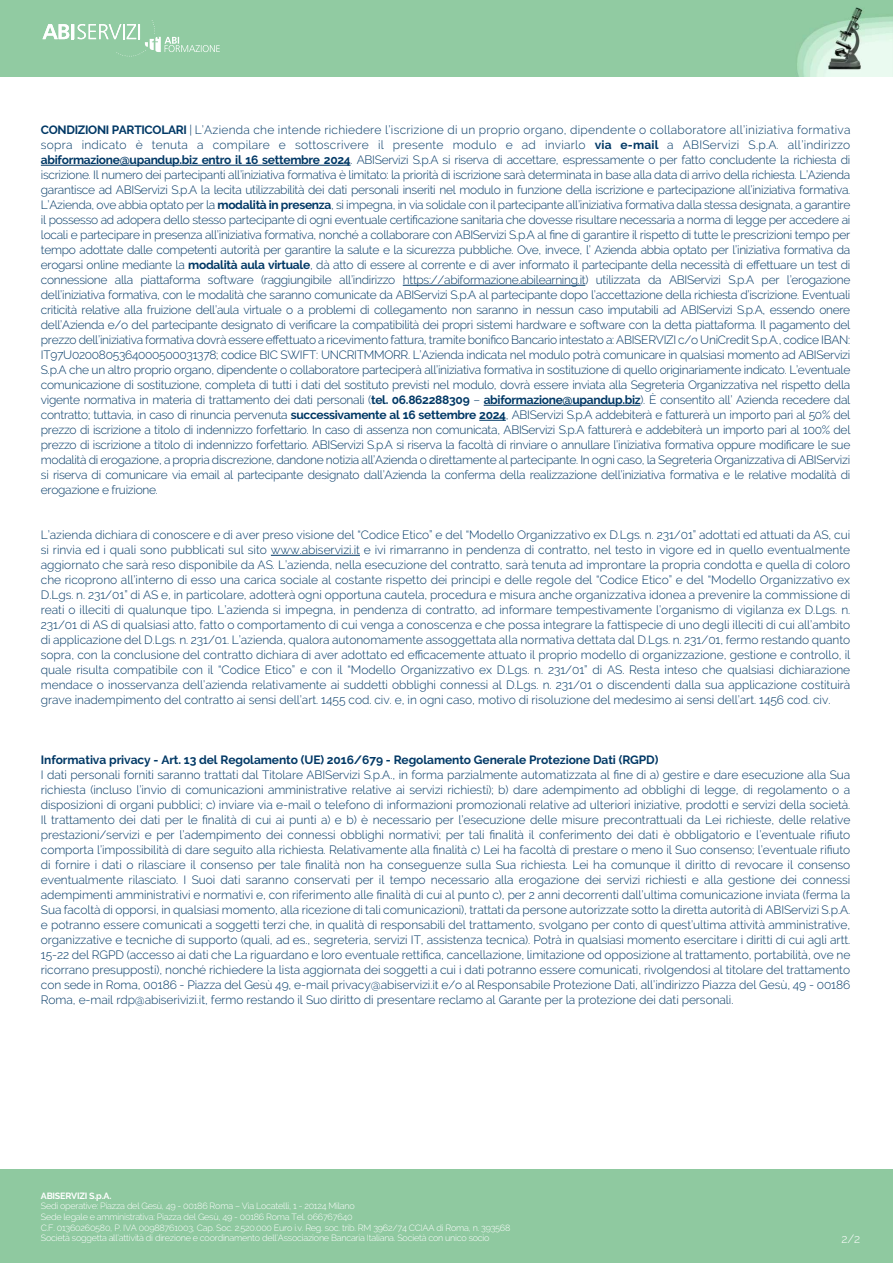
<style>
.page{position:relative;width:893px;height:1263px;background:#fff}
.page>*{position:absolute;margin:0;border:0;box-sizing:border-box;transform-origin:0 0}
.t1{font:300 12px/15px "Raleway";letter-spacing:-.005em;color:#003865;text-align:justify}
.t2{font:700 12px "Raleway";letter-spacing:-.005em;color:#003865}
.t3{font:300 12px "Raleway";color:#fff}
.t4{font:300 9px/10.6px "Raleway";letter-spacing:-.025em;color:#fff}
.t5{font:700 9px "Raleway";letter-spacing:-.025em;color:#fff}
.s1{font-weight:700}
</style>
<div class="page">
<img style="left:0;top:0;width:892px;height:77px">
<svg style="left:43px;top:20px;width:177px;height:37px;background:#a0d2af"></svg>
<hr style="left:41px;top:165px;width:310px;height:1px;background:#003865">
<hr style="left:403px;top:285px;width:182px;height:1px;background:#003865">
<hr style="left:484px;top:405px;width:156px;height:1px;background:#003865">
<svg style="left:479px;top:420px;width:27px;height:1px"></svg>
<hr style="left:271px;top:555px;width:89px;height:1px;background:#003865">
<div style="left:0;top:1169px;width:893px;height:94px;background:#8fc9a0"></div>
<p class="t1" style="left:41px;top:123px;width:811px"><span class="s1">CONDIZIONI PARTICOLARI</span> | LíAzienda che intende richiedere líiscrizione di un proprio organo, dipendente o collaboratore allíiniziativa formativa sopra indicato Ë tenuta a compilare e sottoscrivere il presente modulo e ad inviarlo <span class="s1">via e-mail</span> a ABIServizi S.p.A. allíindirizzo <span class="s1">abiformazione@upandup.biz entro il 16 settembre 2024</span>. ABIServizi S.p.A si riserva di accettare, espressamente o per fatto concludente la richiesta di iscrizione. Il numero dei partecipanti allíiniziativa formativa Ë limitato: la priorit‡ di iscrizione sar‡ determinata in base alla data di arrivo della richiesta. LíAzienda garantisce ad ABIServizi S.p.A la lecita utilizzabilit‡ dei dati personali inseriti nel modulo in funzione della iscrizione e partecipazione allíiniziativa formativa.<br>LíAzienda, ove abbia optato per la <span class="s1">modalit‡ in presenza</span>, si impegna, in via solidale con il partecipante allíiniziativa formativa dalla stessa designata, a garantire il possesso ad adopera dello stesso partecipante di ogni eventuale certificazione sanitaria che dovesse risultare necessaria a norma di legge per accedere ai locali e partecipare in presenza all’iniziativa formativa, nonché a collaborare con ABIServizi S.p.A al fine di garantire il rispetto di tutte le prescrizioni tempo per tempo adottate dalle competenti autorit‡ per garantire la salute e la sicurezza pubbliche. Ove, invece, lí Azienda abbia optato per líiniziativa formativa da erogarsi online mediante la <span class="s1">modalit‡ aula virtuale</span>, dà atto di essere al corrente e di aver informato il partecipante della necessità di effettuare un test di connessione alla piattaforma software (raggiungibile allíindirizzo https://abiformazione.abilearning.it) utilizzata da ABIServizi S.p.A per líerogazione dellíiniziativa formativa, con le modalit‡ che saranno comunicate da ABIServizi S.p.A al partecipante dopo líaccettazione della richiesta díiscrizione. Eventuali criticit‡ relative alla fruizione dellíaula virtuale o a problemi di collegamento non saranno in nessun caso imputabili ad ABIServizi S.p.A, essendo onere dell’Azienda e/o del partecipante designato di verificare la compatibilità dei propri sistemi hardware e software con la detta piattaforma. Il pagamento del prezzo dell’iniziativa formativa dovrà essere effettuato a ricevimento fattura, tramite bonifico Bancario intestato a: ABISERVIZI c/o UniCredit S.p.A., codice IBAN:<br>IT97U0200805364000500031378; codice BIC SWIFT: UNCRITMMORR. LíAzienda indicata nel modulo potr‡ comunicare in qualsiasi momento ad ABIServizi S.p.A che un altro proprio organo, dipendente o collaboratore parteciper‡ allíiniziativa formativa in sostituzione di quello originariamente indicato. Líeventuale comunicazione di sostituzione, completa di tutti i dati del sostituto previsti nel modulo, dovr‡ essere inviata alla Segreteria Organizzativa nel rispetto della vigente normativa in materia di trattamento dei dati personali (<span class="s1">tel. 06.862288309</span> ñ <span class="s1">abiformazione@upandup.biz</span>). » consentito allí Azienda recedere dal contratto; tuttavia, in caso di rinuncia pervenuta <span class="s1">successivamente al 16 settembre 2024</span>, ABIServizi S.p.A addebiter‡ e fatturer‡ un importo pari al 50% del prezzo di iscrizione a titolo di indennizzo forfettario. In caso di assenza non comunicata, ABIServizi S.p.A fatturer‡ e addebiter‡ un importo pari al 100% del prezzo di iscrizione a titolo di indennizzo forfettario. ABIServizi S.p.A si riserva la facoltà di rinviare o annullare l’iniziativa formativa oppure modificare le sue modalit‡ di erogazione, a propria discrezione, dandone notizia allíAzienda o direttamente al partecipante. In ogni caso, la Segreteria Organizzativa di ABIServizi si riserva di comunicare via email al partecipante designato dallíAzienda la conferma della realizzazione dellíiniziativa formativa e le relative modalit‡ di erogazione e fruizione.</p>
<p class="t1" style="left:41px;top:528px;width:811px">Líazienda dichiara di conoscere e di aver preso visione del ìCodice Eticoî e del ìModello Organizzativo ex D.Lgs. n. 231/01î adottati ed attuati da AS, cui si rinvia ed i quali sono pubblicati sul sito www.abiservizi.it e ivi rimarranno in pendenza di contratto, nel testo in vigore ed in quello eventualmente aggiornato che sar‡ reso disponibile da AS. Líazienda, nella esecuzione del contratto, sar‡ tenuta ad improntare la propria condotta e quella di coloro che ricoprono allíinterno di esso una carica sociale al costante rispetto dei principi e delle regole del ìCodice Eticoî e del ìModello Organizzativo ex D.Lgs. n. 231/01î di AS e, in particolare, adotter‡ ogni opportuna cautela, procedura e misura anche organizzativa idonea a prevenire la commissione di reati o illeciti di qualunque tipo. Líazienda si impegna, in pendenza di contratto, ad informare tempestivamente líorganismo di vigilanza ex D.Lgs. n.<br>231/01 di AS di qualsiasi atto, fatto o comportamento di cui venga a conoscenza e che possa integrare la fattispecie di uno degli illeciti di cui allíambito di applicazione del D.Lgs. n. 231/01. Líazienda, qualora autonomamente assoggettata alla normativa dettata dal D.Lgs. n. 231/01, fermo restando quanto sopra, con la conclusione del contratto dichiara di aver adottato ed efficacemente attuato il proprio modello di organizzazione, gestione e controllo, il quale risulta compatibile con il ìCodice Eticoî e con il ìModello Organizzativo ex D.Lgs. n. 231/01î di AS. Resta inteso che qualsiasi dichiarazione mendace o inosservanza dellíazienda relativamente ai suddetti obblighi connessi al D.Lgs. n. 231/01 o discendenti dalla sua applicazione costituir‡ grave inadempimento del contratto ai sensi dellíart. 1455 cod. civ. e, in ogni caso, motivo di risoluzione del medesimo ai sensi dellíart. 1456 cod. civ.</p>
<p class="t2" style="left:41px;top:755px;width:619px">Informativa privacy - Art. 13 del Regolamento (UE) 2016/679 - Regolamento Generale Protezione Dati (RGPD)</p>
<p class="t1" style="left:41px;top:768px;width:811px">I dati personali forniti saranno trattati dal Titolare ABIServizi S.p.A., in forma parzialmente automatizzata al fine di a) gestire e dare esecuzione alla Sua richiesta (incluso líinvio di comunicazioni amministrative relative ai servizi richiesti); b) dare adempimento ad obblighi di legge, di regolamento o a disposizioni di organi pubblici; c) inviare via e-mail o telefono di informazioni promozionali relative ad ulteriori iniziative, prodotti e servizi della societ‡.<br>Il trattamento dei dati per le finalità di cui ai punti a) e b) è necessario per l’esecuzione delle misure precontrattuali da Lei richieste, delle relative prestazioni/servizi e per l’adempimento dei connessi obblighi normativi; per tali finalità il conferimento dei dati è obbligatorio e l’eventuale rifiuto comporta l’impossibilità di dare seguito alla richiesta. Relativamente alla finalità c) Lei ha facoltà di prestare o meno il Suo consenso; l’eventuale rifiuto di fornire i dati o rilasciare il consenso per tale finalità non ha conseguenze sulla Sua richiesta. Lei ha comunque il diritto di revocare il consenso eventualmente rilasciato. I Suoi dati saranno conservati per il tempo necessario alla erogazione dei servizi richiesti e alla gestione dei connessi adempimenti amministrativi e normativi e, con riferimento alle finalità di cui al punto c), per 2 anni decorrenti dall’ultima comunicazione inviata (ferma la Sua facolt‡ di opporsi, in qualsiasi momento, alla ricezione di tali comunicazioni), trattati da persone autorizzate sotto la diretta autorit‡ di ABIServizi S.p.A. e potranno essere comunicati a soggetti terzi che, in qualit‡ di responsabili del trattamento, svolgano per conto di questíultima attivit‡ amministrative, organizzative e tecniche di supporto (quali, ad es., segreteria, servizi IT, assistenza tecnica). Potr‡ in qualsiasi momento esercitare i diritti di cui agli artt.<br>15-22 del RGPD (accesso ai dati che La riguardano e loro eventuale rettifica, cancellazione, limitazione od opposizione al trattamento, portabilità, ove ne ricorrano presupposti), nonchÈ richiedere la lista aggiornata dei soggetti a cui i dati potranno essere comunicati, rivolgendosi al titolare del trattamento con sede in Roma, 00186 - Piazza del Ges˘ 49, e-mail privacy@abiservizi.it e/o al Responsabile Protezione Dati, allíindirizzo Piazza del Ges˘, 49 - 00186<br>Roma, e-mail rdp@abiserivizi.it, fermo restando il Suo diritto di presentare reclamo al Garante per la protezione dei dati personali.</p>
<p class="t5" style="left:41px;top:1192px;width:72px">ABISERVIZI S.p.A.</p>
<p class="t4" style="left:41px;top:1201px;width:471px">Sedi operative: Piazza del Ges˘, 49 - 00186 Roma ñ Via Locatelli, 1 - 20124 Milano<br>Sede legale e amministrativa: Piazza del Ges˘, 49 - 00186 Roma Tel. 066767640<br>C.F. 01360260580, P. IVA 00988761003, Cap. Soc. 2.520.000 Euro i.v. Reg. soc. trib. RM 3962/74 CCIAA di Roma, n. 393568<br>Societ‡ soggetta allíattivit‡ di direzione e coordinamento dellíAssociazione Bancaria Italiana. Societ‡ con unico socio</p>
<p class="t3" style="left:842px;top:1232px;width:20px">2/2</p>
</div>
